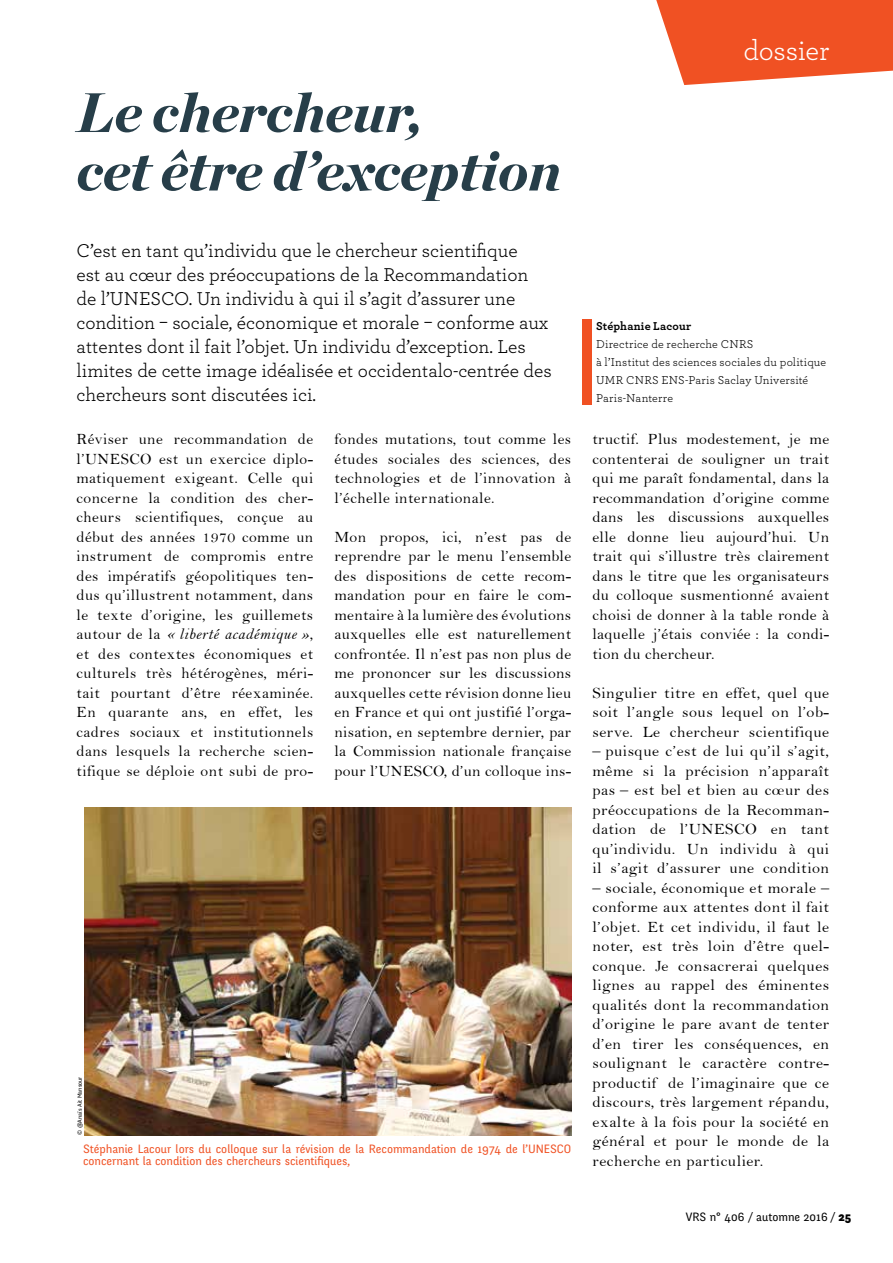
<style>
.page{position:relative;width:893px;height:1263px;background:#fff}
.page>*{position:absolute;margin:0;border:0;box-sizing:border-box;transform-origin:0 0}
.t1{font:italic 900 55.5px/58.5px "Chronicle Display";color:#273e49}
.t2{font:28.8px "Archer";letter-spacing:-.01em;color:#fff}
.t3{font:19.5px/24px "Archer";color:#000}
.t4{font:15.75px/19.5px "Bell";letter-spacing:.03em;color:#000;text-align:justify}
.t5{font:15.75px "Bell MT Italic";letter-spacing:.03em;color:#000}
.t6{font:12px/12px "Fengardo Neue";color:#f05123}
.t7{font:12px/18px "Archer";letter-spacing:.015em;color:#000}
.t8{font:12px "Fengardo Neue";color:#000}
.t9{font:700 12px "Archer";letter-spacing:.01em;color:#000}
.t10{font:6px "Fengardo Neue";color:#000}
.s1{font-family:"Bell"}
.s2{font-weight:900}
</style>
<div class="page">
<svg style="left:656px;top:0;width:237px;height:85px;background:#f26840"></svg>
<div style="left:582px;top:320px;width:9px;height:85px;background:#f05123"></div>
<img style="left:84px;top:807px;width:487px;height:329px">
<h1 class="t1" style="left:77px;top:78px;width:486px">Le chercheur,<br>cet être d’exception</h1>
<p class="t3" style="left:77px;top:238px;width:477px">C’est en tant qu’individu que le chercheur scientifique<br>est au cœur des préoccupations de la Recommandation de l’UNESCO. Un individu à qui il s’agit d’assurer une condition – sociale, économique et morale – conforme aux attentes dont il fait l’objet. Un individu d’exception. Les limites de cette image idéalisée et occidentalo-centrée des chercheurs sont discutées ici.</p>
<p class="t4" style="left:77px;top:429px;width:238px">Réviser une recommandation de l’UNESCO est un exercice diplo&shy;matiquement exigeant. Celle qui concerne la condition des cher&shy;cheurs scientifiques, conçue au début des années 1970 comme un instrument de compromis entre des impératifs géopolitiques ten&shy;dus qu’illustrent notamment, dans le texte d’origine, les guillemets</p>
<p class="t5" style="left:77px;top:625px;width:238px"><span class="s1">autour de la</span> « liberté académique »<span class="s1">,</span></p>
<p class="t4" style="left:77px;top:644px;width:238px">et des contextes économiques et culturels très hétérogènes, méri&shy;tait pourtant d’être réexaminée.<br>En quarante ans, en effet, les cadres sociaux et institutionnels dans lesquels la recherche scien&shy;tifique se déploie ont subi de pro-</p>
<p class="t4" style="left:334px;top:429px;width:238px">fondes mutations, tout comme les études sociales des sciences, des technologies et de l’innovation à l’échelle internationale.</p>
<p class="t4" style="left:334px;top:527px;width:238px">Mon propos, ici, n’est pas de reprendre par le menu l’ensemble des dispositions de cette recom&shy;mandation pour en faire le com&shy;mentaire à la lumière des évolutions auxquelles elle est naturellement confrontée. Il n’est pas non plus de me prononcer sur les discussions auxquelles cette révision donne lieu en France et qui ont justifié l’orga&shy;nisation, en septembre dernier, par la Commission nationale française pour l’UNESCO, d’un colloque ins-</p>
<p class="t10" style="left:76px;top:1135px;width:60px;rotate:-90deg">© @Anaïs Ait Mansour</p>
<p class="t6" style="left:83px;top:1143px;width:488px">Stéphanie Lacour lors du colloque sur la révision de la Recommandation de 1974 de l’UNESCO concernant la condition des chercheurs scientifiques,</p>
<h2 class="t2" style="left:743px;top:31px;width:87px">dossier</h2>
<p class="t9" style="left:596px;top:316px;width:97px">Stéphanie Lacour</p>
<p class="t7" style="left:596px;top:334px;width:232px">Directrice de recherche CNRS<br>à l’Institut des sciences sociales du politique UMR CNRS ENS-Paris Saclay Université Paris-Nanterre</p>
<p class="t4" style="left:592px;top:429px;width:238px">tructif. Plus modestement, je me contenterai de souligner un trait qui me paraît fondamental, dans la recommandation d’origine comme dans les discussions auxquelles elle donne lieu aujourd’hui. Un trait qui s’illustre très clairement dans le titre que les organisateurs du colloque susmentionné avaient choisi de donner à la table ronde à laquelle j’étais conviée : la condi&shy;tion du chercheur.</p>
<p class="t4" style="left:592px;top:683px;width:238px">Singulier titre en effet, quel que soit l’angle sous lequel on l’ob&shy;serve. Le chercheur scientifique</p>
<p class="t4" style="left:592px;top:741px;width:238px">– puisque c’est de lui qu’il s’agit, même si la précision n’apparaît pas – est bel et bien au cœur des préoccupations de la Recomman&shy;dation de l’UNESCO en tant qu’individu. Un individu à qui il s’agit d’assurer une condition</p>
<p class="t4" style="left:592px;top:878px;width:238px">– sociale, économique et morale – conforme aux attentes dont il fait l’objet. Et cet individu, il faut le noter, est très loin d’être quel&shy;conque. Je consacrerai quelques lignes au rappel des éminentes qualités dont la recommandation d’origine le pare avant de tenter d’en tirer les conséquences, en soulignant le caractère contre&shy;productif de l’imaginaire que ce discours, très largement répandu, exalte à la fois pour la société en général et pour le monde de la recherche en particulier.</p>
<p class="t8" style="left:686px;top:1209px;width:167px">VRS n° 406 / automne 2016 / <span class="s2">25</span></p>
</div>
